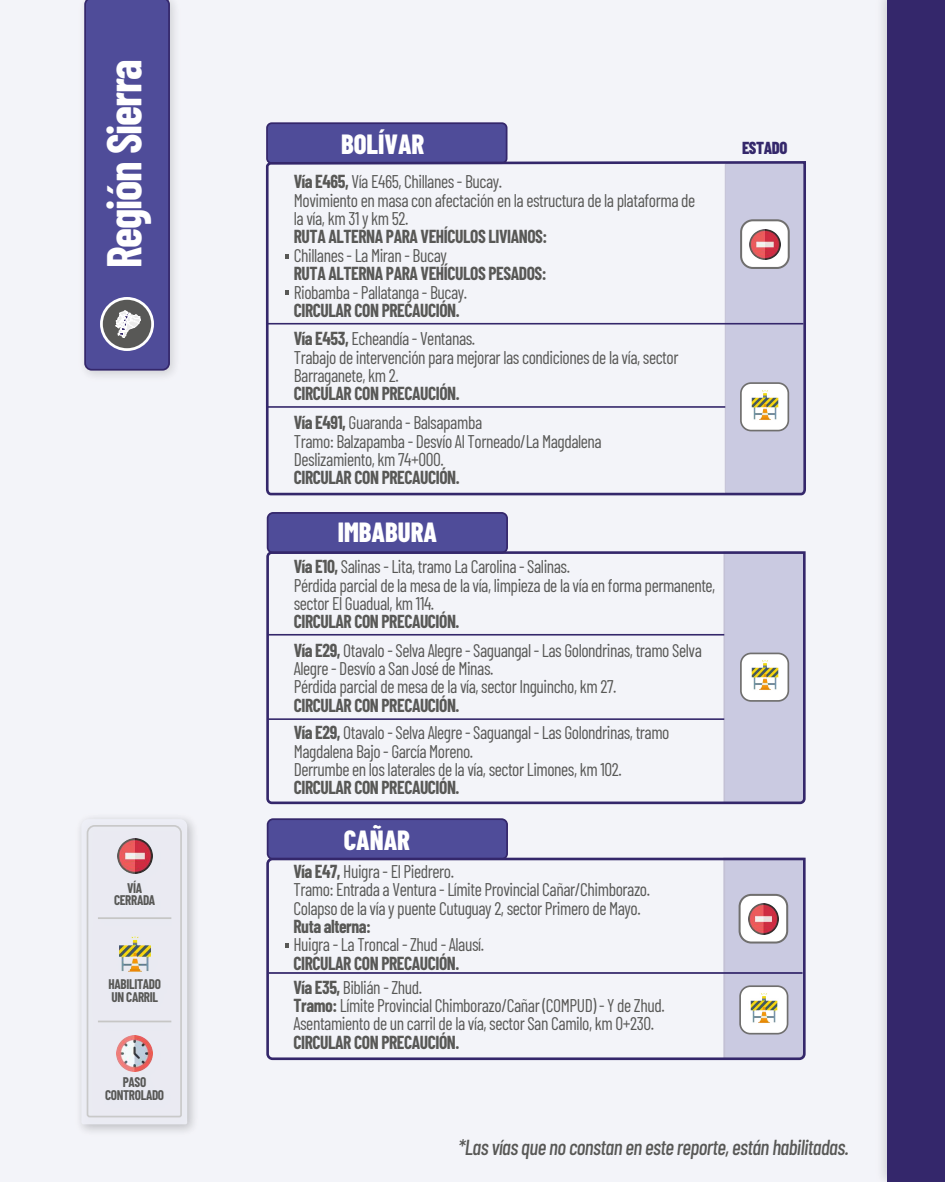
<style>
.page{position:relative;width:945px;height:1182px;background:#fff}
.page>*{position:absolute;margin:0;border:0;box-sizing:border-box;transform-origin:0 0}
.t1{font:700 47.69px "Barlow Condensed";letter-spacing:-.025em;color:#fff;scale:.96 1}
.t2{font:800 27.74px "Barlow Condensed";color:#fff;scale:.96 1}
.t3{font:800 27.65px "Barlow Condensed";color:#fff;scale:.96 1}
.t4{font:italic 500 21.7px "Barlow Condensed";letter-spacing:-.025em;color:#585856;scale:.96 1}
.t5{font:18.38px/18.4px "Barlow Condensed";letter-spacing:-.025em;color:#585856;scale:.95 1}
.t6{font:700 18.38px/23.9px "Barlow Condensed";letter-spacing:-.025em;color:#585856;scale:.95 1}
.t7{font:800 17.32px "Barlow Condensed";letter-spacing:-.025em;color:#34276b;scale:.96 1}
.t8{font:700 13.65px/12.9px "Barlow Condensed";letter-spacing:-.025em;color:#585856;text-align:center;scale:.96 1}
.s1{font-weight:700}
.s2{font-weight:400}
</style>
<div class="page">
<div style="left:0;top:0;width:944px;height:1181px;background:#eff0f7"></div>
<div style="left:887px;top:0;width:58px;height:1181px;background:#34276b"></div>
<svg style="left:84px;top:0;width:86px;height:370px;background:#535097"></svg>
<svg style="left:81px;top:819px;width:106px;height:305px"></svg>
<hr style="left:98px;top:917px;width:73px;height:1px;background:#c6c6c5">
<hr style="left:98px;top:1020px;width:73px;height:2px;background:#c6c6c5">
<div style="left:268px;top:819px;width:239px;height:40px;background:#4f4c99;border-radius:5px"></div>
<div style="left:267px;top:818px;width:241px;height:41px;border:2px solid #34276b;border-radius:5px"></div>
<svg style="left:266px;top:856px;width:540px;height:205px"></svg>
<svg style="left:285px;top:943px;width:4px;height:4px"></svg>
<hr style="left:269px;top:972px;width:534px;height:1px;background:#34276b">
<div style="left:740px;top:986px;width:48px;height:47px;background:#fff;border-radius:10px"></div>
<div style="left:739px;top:985px;width:49px;height:49px;border:2px solid #706f6e;border-radius:10px"></div>
<img style="left:750px;top:993px;width:28px;height:30px">
<div style="left:740px;top:894px;width:47px;height:48px;background:#fff;border-radius:12px"></div>
<div style="left:739px;top:893px;width:49px;height:50px;border:2px solid #706f6e;border-radius:12px"></div>
<img style="left:748px;top:903px;width:31px;height:31px">
<div style="left:268px;top:513px;width:239px;height:39px;background:#4f4c99;border-radius:5px"></div>
<div style="left:267px;top:512px;width:241px;height:41px;border:2px solid #34276b;border-radius:5px"></div>
<svg style="left:266px;top:550px;width:540px;height:255px"></svg>
<div style="left:741px;top:653px;width:47px;height:47px;background:#fff;border-radius:10px"></div>
<div style="left:740px;top:652px;width:49px;height:49px;border:2px solid #706f6e;border-radius:10px"></div>
<img style="left:751px;top:660px;width:28px;height:30px">
<hr style="left:268px;top:718px;width:456px;height:2px;background:#34276b">
<div style="left:267px;top:123px;width:240px;height:40px;background:#4f4c99;border-radius:5px"></div>
<div style="left:266px;top:122px;width:242px;height:42px;border:2px solid #34276b;border-radius:5px"></div>
<svg style="left:266px;top:160px;width:540px;height:336px"></svg>
<hr style="left:268px;top:406px;width:457px;height:2px;background:#34276b">
<hr style="left:268px;top:323px;width:535px;height:1px;background:#34276b">
<div style="left:741px;top:383px;width:47px;height:47px;background:#fff;border-radius:10px"></div>
<div style="left:740px;top:382px;width:49px;height:49px;border:2px solid #706f6e;border-radius:10px"></div>
<img style="left:751px;top:390px;width:28px;height:30px">
<svg style="left:285px;top:254px;width:4px;height:4px"></svg>
<svg style="left:285px;top:290px;width:4px;height:4px"></svg>
<div style="left:741px;top:220px;width:48px;height:48px;background:#fff;border-radius:12px"></div>
<div style="left:740px;top:219px;width:50px;height:50px;border:2px solid #706f6e;border-radius:12px"></div>
<img style="left:750px;top:229px;width:30px;height:30px">
<h1 class="t1" style="left:91px;top:268px;width:219px;rotate:-90deg">Región Sierra</h1>
<p class="t8" style="left:114px;top:880px;width:44px">VÍA<br>CERRADA</p>
<p class="t8" style="left:109px;top:976px;width:56px;text-align:left">HABILITADO<br>UN CARRIL</p>
<p class="t8" style="left:105px;top:1074px;width:63px">PASO<br>CONTROLADO</p>
<h2 class="t2" style="left:341px;top:124px;width:88px">BOLÍVAR</h2>
<p class="t5" style="left:294px;top:171px;width:424px"><span class="s1">Vía E465,</span> Vía E465, Chillanes - Bucay.<br>Movimiento en masa con afectación en la estructura de la plataforma de la vía, km 31 y km 52.</p>
<p class="t6" style="left:294px;top:224px;width:268px">RUTA ALTERNA PARA VEHÍCULOS LIVIANOS:</p>
<p class="t5" style="left:294px;top:245px;width:163px">Chillanes - La Miran - Bucay</p>
<p class="t6" style="left:294px;top:260px;width:268px">RUTA ALTERNA PARA VEHÍCULOS PESADOS:</p>
<p class="t5" style="left:294px;top:281px;width:184px">Riobamba - Pallatanga - Bucay.</p>
<p class="t6" style="left:294px;top:295px;width:192px;line-height:28.2px">CIRCULAR CON PRECAUCIÓN.<br>Vía E453, <span class="s2">Echeandía - Ventanas.</span></p>
<p class="t5" style="left:294px;top:346px;width:406px">Trabajo de intervención para mejorar las condiciones de la vía, sector<br>Barraganete, km 2.</p>
<p class="t6" style="left:294px;top:380px;width:176px">CIRCULAR CON PRECAUCIÓN.</p>
<p class="t5" style="left:294px;top:412px;width:326px"><span class="s1">Vía E491,</span> Guaranda - Balsapamba<br>Tramo: Balzapamba - Desvío Al Torneado/La Magdalena<br>Deslizamiento, km 74+000.</p>
<p class="t6" style="left:294px;top:464px;width:176px">CIRCULAR CON PRECAUCIÓN.</p>
<h3 class="t3" style="left:338px;top:512px;width:105px">IMBABURA</h3>
<p class="t5" style="left:294px;top:556px;width:445px"><span class="s1">Vía E10,</span> Salinas - Lita, tramo La Carolina - Salinas.<br>Pérdida parcial de la mesa de la vía, limpieza de la vía en forma permanente, sector El Guadual, km 114.</p>
<p class="t6" style="left:294px;top:608px;width:176px">CIRCULAR CON PRECAUCIÓN.</p>
<p class="t5" style="left:294px;top:639px;width:431px"><span class="s1">Vía E29,</span> Otavalo - Selva Alegre - Saguangal - Las Golondrinas, tramo Selva<br>Alegre - Desvío a San José de Minas.<br>Pérdida parcial de mesa de la vía, sector Inguincho, km 27.</p>
<p class="t5" style="left:294px;top:690px;width:397px;line-height:27.5px"><span class="s1">CIRCULAR CON PRECAUCIÓN.<br>Vía E29,</span> Otavalo - Selva Alegre - Saguangal - Las Golondrinas, tramo</p>
<p class="t5" style="left:294px;top:740px;width:347px">Magdalena Bajo - García Moreno.<br>Derrumbe en los laterales de la vía, sector Limones, km 102.</p>
<p class="t6" style="left:294px;top:774px;width:176px">CIRCULAR CON PRECAUCIÓN.</p>
<h3 class="t3" style="left:344px;top:820px;width:71px">CAÑAR</h3>
<p class="t5" style="left:293px;top:860px;width:377px"><span class="s1">Vía E47,</span> Huigra - El Piedrero.<br>Tramo: Entrada a Ventura - Límite Provincial Cañar/Chimborazo.<br>Colapso de la vía y puente Cutuguay 2, sector Primero de Mayo.</p>
<p class="t6" style="left:293px;top:913px;width:83px">Ruta alterna:</p>
<p class="t5" style="left:293px;top:934px;width:202px">Huigra - La Troncal - Zhud - Alausí.</p>
<p class="t6" style="left:293px;top:949px;width:176px">CIRCULAR CON PRECAUCIÓN.<br>Vía E35, <span class="s2">Biblián - Zhud.</span></p>
<p class="t5" style="left:293px;top:994px;width:392px"><span class="s1">Tramo:</span> Límite Provincial Chimborazo/Cañar (COMPUD) - Y de Zhud.<br>Asentamiento de un carril de la vía, sector San Camilo, km 0+230.</p>
<p class="t6" style="left:293px;top:1029px;width:176px">CIRCULAR CON PRECAUCIÓN.</p>
<p class="t7" style="left:742px;top:135px;width:49px">ESTADO</p>
<p class="t4" style="left:458px;top:1131px;width:409px">*Las vías que no constan en este reporte, están habilitadas.</p>
</div>
